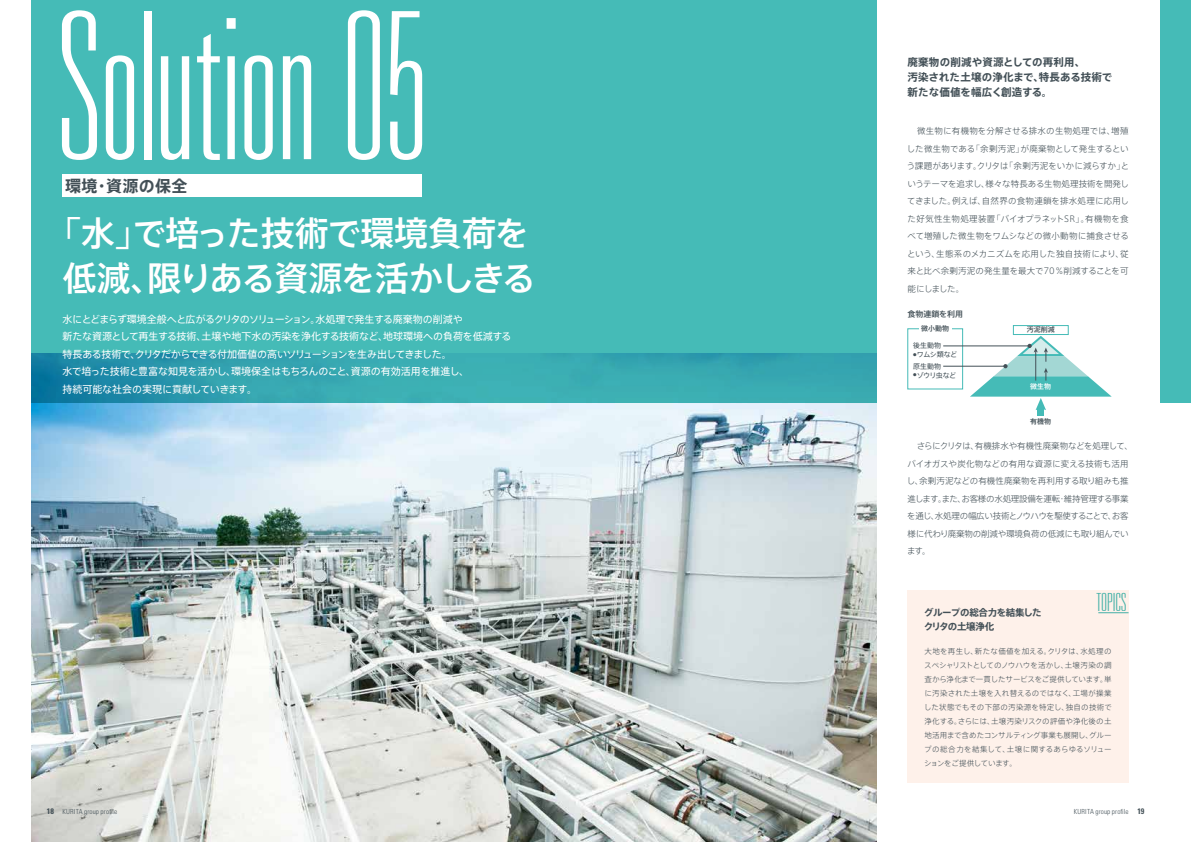
<style>
.page{position:relative;width:1191px;height:842px;background:#fff}
.page>*{position:absolute;margin:0;border:0;box-sizing:border-box;transform-origin:0 0}
.t1{font:100 ultra-condensed 205px "Univers LT Std";letter-spacing:-.015em;color:#fff}
.t2{font:500 34px/45px "Axis Std";letter-spacing:-.04em;color:#fff;text-align:center}
.t3{font:100 ultra-condensed 25px "Univers LT Std";letter-spacing:.005em;color:#45bbb7}
.t4{font:700 16px "Axis Std";letter-spacing:.02em;color:#435057}
.t5{font:700 10.5px/15px "Axis Std";letter-spacing:.02em;color:#435057}
.t6{font:10px/17.5px "Axis Std";letter-spacing:-.02em;color:#fff}
.t7{font:700 9.5px/14px "Axis Std";letter-spacing:-.04em;color:#435057}
.t8{font:300 8.5px/17.5px "Axis Std";letter-spacing:-.025em;color:#435057;text-align:justify}
.t9{font:500 8px "Axis Std";color:#435057}
.t10{font:300 7.5px/14px "Axis Std";letter-spacing:.01em;color:#435057;text-align:justify}
.t11{font:300 condensed 7px "Univers LT Std";letter-spacing:.025em;color:#435057}
.t12{font:7px/11.4px "Axis Std";letter-spacing:-.015em;color:#435057}
.t13{font:500 7px "Axis Std";color:#435057}
.t14{font:500 7px "Axis Std";color:#fff}
.s1{font-weight:700;font-size:8px}
</style>
<div class="page">
<img style="left:31px;top:403px;width:845px;height:439px">
<div style="left:31px;top:0;width:845px;height:403px;background:#45bbb7"></div>
<div style="left:907px;top:590px;width:221px;height:193px;background:#fef1ea"></div>
<div style="left:1159px;top:0;width:32px;height:403px;background:#45bbb7"></div>
<div style="left:907px;top:328px;width:56px;height:61px;border:1px solid #45bbb7"></div>
<div style="left:918px;top:325px;width:33px;height:8px;background:#fff"></div>
<hr style="left:943px;top:346px;width:87px;height:1px;background:#435057">
<hr style="left:943px;top:366px;width:61px;height:1px;background:#435057">
<div style="left:1037px;top:408px;width:7px;height:8px;background:#45bbb7"></div>
<svg style="left:970px;top:336px;width:141px;height:74px"></svg>
<div style="left:1013px;top:325px;width:55px;height:10px;border:1px solid #45bbb7"></div>
<div style="left:62px;top:174px;width:360px;height:23px;background:#fff"></div>
<hr style="left:1098px;top:612px;width:30px;height:1px;background:#45bbb7">
<h1 class="t1" style="left:58px;top:-18px;width:372px">Solution 05</h1>
<h3 class="t4" style="left:65px;top:173px;width:124px">環境・資源の保全</h3>
<h2 class="t2" style="left:47px;top:208px;width:490px">「水」で培った技術で環境負荷を低減、限りある資源を活かしきる</h2>
<p class="t6" style="left:62px;top:309px;width:450px">水にとどまらず環境全般へと広がるクリタのソリューション。水処理で発生する廃棄物の削減や<br>新たな資源として再生する技術、土壌や地下水の汚染を浄化する技術など、地球環境への負荷を低減する特長ある技術で、クリタだからできる付加価値の高いソリューションを生み出してきました。<br>水で培った技術と豊富な知見を活かし、環境保全はもちろんのこと、資源の有効活用を推進し、<br>持続可能な社会の実現に貢献していきます。</p>
<p class="t5" style="left:907px;top:54px;width:206px">廃棄物の削減や資源としての再利用、<br>汚染された土壌の浄化まで、特長ある技術で新たな価値を幅広く創造する。</p>
<p class="t8" style="left:907px;top:122px;width:224px;text-indent:10px">微生物に有機物を分解させる排水の生物処理では、増殖した微生物である「余剰汚泥」が廃棄物として発生するという課題があります。クリタは「余剰汚泥をいかに減らすか」というテーマを追求し、様々な特長ある生物処理技術を開発してきました。例えば、自然界の食物連鎖を排水処理に応用した好気性生物処理装置「バイオプラネットSR」。有機物を食べて増殖した微生物をワムシなどの微小動物に捕食させるという、生態系のメカニズムを応用した独自技術により、従来と比べ余剰汚泥の発生量を最大で70％削減することを可能にしました。</p>
<p class="t9" style="left:907px;top:308px;width:57px">食物連鎖を利用</p>
<p class="t13" style="left:921px;top:324px;width:29px">微小動物</p>
<p class="t12" style="left:913px;top:339px;width:29px">後生動物</p>
<p class="t12" style="left:913px;top:348px;width:46px"><sup>●</sup>ワムシ類など原生動物</p>
<p class="t12" style="left:913px;top:369px;width:45px"><sup>●</sup>ゾウリ虫など</p>
<p class="t13" style="left:1026px;top:325px;width:29px">汚泥削減</p>
<p class="t14" style="left:1030px;top:381px;width:22px">微生物</p>
<p class="t13" style="left:1030px;top:416px;width:22px">有機物</p>
<p class="t8" style="left:907px;top:437px;width:227px;text-align:left;text-indent:10px">さらにクリタは、有機排水や有機性廃棄物などを処理して、バイオガスや炭化物などの有用な資源に変える技術も活用し、余剰汚泥などの有機性廃棄物を再利用する取り組みも推進します。また、お客様の水処理設備を運転・維持管理する事業を通じ、水処理の幅広い技術とノウハウを駆使することで、お客様に代わり廃棄物の削減や環境負荷の低減にも取り組んでいます。</p>
<p class="t7" style="left:924px;top:604px;width:119px">グループの総合力を結集したクリタの土壌浄化</p>
<h3 class="t3" style="left:1096px;top:589px;width:31px">TOPICS</h3>
<p class="t10" style="left:924px;top:643px;width:189px">大地を再生し、新たな価値を加える。クリタは、水処理のスペシャリストとしてのノウハウを活かし、土壌汚染の調査から浄化まで一貫したサービスをご提供しています。単に汚染された土壌を入れ替えるのではなく、工場が操業した状態でもその下部の汚染源を特定し、独自の技術で浄化する。さらには、土壌汚染リスクの評価や浄化後の土地活用まで含めたコンサルティング事業も展開し、グループの総合力を結集して、土壌に関するあらゆるソリューションをご提供しています。</p>
<p class="t11" style="left:47px;top:807px;width:72px"><span class="s1">18</span> KURITA group profile</p>
<p class="t11" style="left:1073px;top:807px;width:72px">KURITA group profile <span class="s1">19</span></p>
</div>
